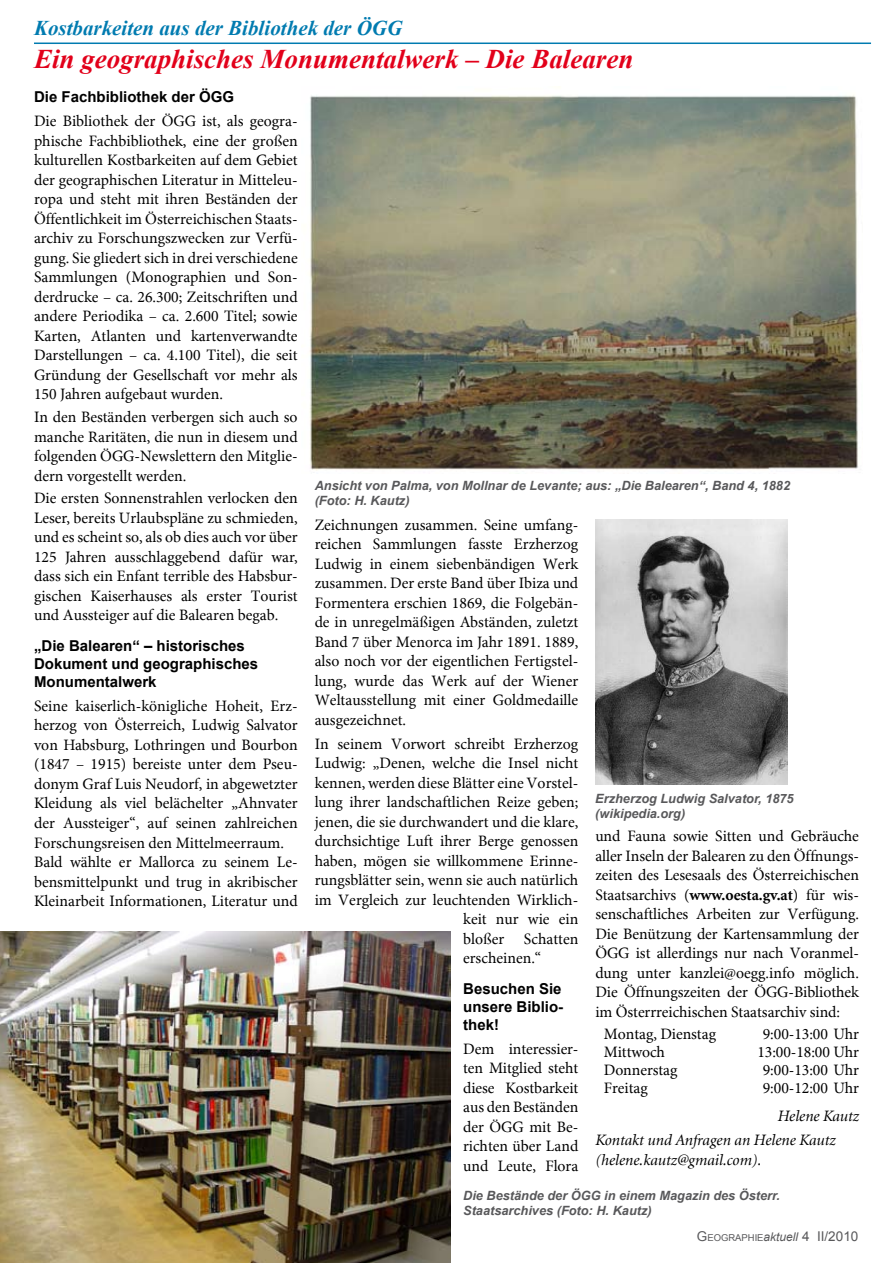
<style>
.page{position:relative;width:893px;height:1263px;background:#fff}
.page>*{position:absolute;margin:0;border:0;box-sizing:border-box;transform-origin:0 0}
.t1{font:italic 700 27px "Times New Roman";color:#e2001a}
.t2{font:italic 700 21px "Times New Roman";color:#007bb0}
.t3{font:15.75px/19.5px "Minion";color:#000;text-align:justify}
.t4{font:italic 15.75px/23.7px "Minion";color:#000}
.t5{font:700 15px/18px "Arial";color:#000}
.t6{font:italic 700 12.75px/15px "Arial";color:#58585a}
.t7{font:9.45px "Arial";color:#58585a}
.s1{font-weight:700}
.s2{font-size:13.5px}
.s3{font-style:italic;font-size:12px}
</style>
<div class="page">
<hr style="left:34px;top:43px;width:837px;height:1px;background:#007bb0">
<img style="left:310px;top:95px;width:548px;height:376px">
<img style="left:0;top:931px;width:450px;height:332px">
<img style="left:595px;top:519px;width:193px;height:265px">
<h2 class="t2" style="left:34px;top:14px;width:370px">Kostbarkeiten aus der Bibliothek der ÖGG</h2>
<h1 class="t1" style="left:34px;top:40px;width:601px">Ein geographisches Monumentalwerk – Die Balearen</h1>
<p class="t5" style="left:34px;top:89px;width:202px">Die Fachbibliothek der ÖGG</p>
<p class="t3" style="left:34px;top:111px;width:265px">Die Bibliothek der ÖGG ist, als geogra&shy;phische Fachbibliothek, eine der großen kulturellen Kostbarkeiten auf dem Gebiet der geographischen Literatur in Mitteleu&shy;ropa und steht mit ihren Beständen der Öffentlichkeit im Österreichischen Staats&shy;archiv zu Forschungszwecken zur Verfü&shy;gung. Sie gliedert sich in drei verschiedene Sammlungen (Monographien und Son&shy;derdrucke – ca. 26.300; Zeitschriften und andere Periodika – ca. 2.600 Titel; sowie Karten, Atlanten und kartenverwandte Darstellungen – ca. 4.100 Titel), die seit Gründung der Gesellschaft vor mehr als 150 Jahren aufgebaut wurden.</p>
<p class="t3" style="left:34px;top:407px;width:265px">In den Beständen verbergen sich auch so manche Raritäten, die nun in diesem und folgenden ÖGG-Newslettern den Mitglie&shy;dern vorgestellt werden.</p>
<p class="t3" style="left:34px;top:488px;width:265px">Die ersten Sonnenstrahlen verlocken den Leser, bereits Urlaubspläne zu schmieden, und es scheint so, als ob dies auch vor über 125 Jahren ausschlaggebend dafür war, dass sich ein Enfant terrible des Habsbur&shy;gischen Kaiserhauses als erster Tourist und Aussteiger auf die Balearen begab.</p>
<p class="t5" style="left:34px;top:637px;width:226px">„Die Balearen“ – historisches<br>Dokument und geographisches<br>Monumentalwerk</p>
<p class="t3" style="left:34px;top:696px;width:265px;text-align:left">Seine kaiserlich-königliche Hoheit, Erz&shy;herzog von Österreich, Ludwig Salvator von Habsburg, Lothringen und Bourbon (1847 – 1915) bereiste unter dem Pseu&shy;donym Graf Luis Neudorf, in abgewetzter Kleidung als viel belächelter „Ahnvater der Aussteiger“, auf seinen zahlreichen Forschungsreisen den Mittelmeerraum.<br>Bald wählte er Mallorca zu seinem Le&shy;bensmittelpunkt und trug in akribischer Kleinarbeit Informationen, Literatur und</p>
<p class="t6" style="left:315px;top:479px;width:477px">Ansicht von Palma, von Mollnar de Levante; aus: „Die Balearen“, Band 4, 1882 (Foto: H. Kautz)</p>
<p class="t3" style="left:315px;top:515px;width:265px">Zeichnungen zusammen. Seine umfang&shy;reichen Sammlungen fasste Erzherzog Ludwig in einem siebenbändigen Werk zusammen. Der erste Band über Ibiza und Formentera erschien 1869, die Folgebän&shy;de in unregelmäßigen Abständen, zuletzt Band 7 über Menorca im Jahr 1891. 1889, also noch vor der eigentlichen Fertigstel&shy;lung, wurde das Werk auf der Wiener Weltausstellung mit einer Goldmedaille ausgezeichnet.</p>
<p class="t3" style="left:315px;top:734px;width:265px">In seinem Vorwort schreibt Erzherzog</p>
<p class="t3" style="left:315px;top:753px;width:265px">Ludwig: „Denen, welche die Insel nicht</p>
<p class="t3" style="left:315px;top:773px;width:265px">kennen, werden diese Blätter eine Vorstel-</p>
<p class="t3" style="left:315px;top:792px;width:265px">lung ihrer landschaftlichen Reize geben;</p>
<p class="t3" style="left:315px;top:812px;width:265px">jenen, die sie durchwandert und die klare,</p>
<p class="t3" style="left:315px;top:831px;width:265px">durchsichtige Luft ihrer Berge genossen</p>
<p class="t3" style="left:315px;top:851px;width:265px">haben, mögen sie willkommene Erinne-</p>
<p class="t3" style="left:315px;top:870px;width:265px">rungsblätter sein, wenn sie auch natürlich</p>
<p class="t3" style="left:315px;top:890px;width:265px">im Vergleich zur leuchtenden Wirklich-</p>
<p class="t3" style="left:463px;top:909px;width:117px">keit nur wie ein</p>
<p class="t3" style="left:463px;top:929px;width:117px">bloßer Schatten</p>
<p class="t3" style="left:463px;top:948px;width:80px">erscheinen.“</p>
<p class="t5" style="left:463px;top:980px;width:102px;text-align:justify">Besuchen Sie unsere Biblio&shy;thek!</p>
<p class="t3" style="left:463px;top:1039px;width:117px">Dem interessier&shy;ten Mitglied steht diese Kostbarkeit aus den Beständen der ÖGG mit Be&shy;richten über Land und Leute, Flora</p>
<p class="t6" style="left:595px;top:791px;width:200px">Erzherzog Ludwig Salvator, 1875 (wikipedia.org)</p>
<p class="t3" style="left:595px;top:826px;width:265px">und Fauna sowie Sitten und Gebräuche aller Inseln der Balearen zu den Öffnungs&shy;zeiten des Lesesaals des Österreichischen Staatsarchivs (<span class="s1">www.oesta.gv.at</span>) für wis&shy;senschaftliches Arbeiten zur Verfügung.<br>Die Benützung der Kartensammlung der ÖGG ist allerdings nur nach Voranmel&shy;dung unter kanzlei@oegg.info möglich.<br>Die Öffnungszeiten der ÖGG-Bibliothek im Österrreichischen Staatsarchiv sind:</p>
<p class="t3" style="left:604px;top:1024px;width:114px">Montag, Dienstag</p>
<p class="t3" style="left:763px;top:1024px;width:98px">9:00-13:00 Uhr</p>
<p class="t3" style="left:604px;top:1042px;width:63px">Mittwoch</p>
<p class="t3" style="left:757px;top:1042px;width:103px">13:00-18:00 Uhr</p>
<p class="t3" style="left:604px;top:1060px;width:75px">Donnerstag</p>
<p class="t3" style="left:763px;top:1060px;width:98px">9:00-13:00 Uhr</p>
<p class="t3" style="left:604px;top:1078px;width:45px">Freitag</p>
<p class="t3" style="left:763px;top:1078px;width:98px">9:00-12:00 Uhr</p>
<p class="t4" style="left:595px;top:1105px;width:265px;text-indent:183px">Helene Kautz<br>Kontakt und Anfragen an Helene Kautz</p>
<p class="t4" style="left:595px;top:1148px;width:168px">(helene.kautz@gmail.com).</p>
<p class="t6" style="left:463px;top:1188px;width:318px">Die Bestände der ÖGG in einem Magazin des Österr.<br>Staatsarchives (Foto: H. Kautz)</p>
<p class="t7" style="left:697px;top:1232px;width:163px"><span class="s2">G</span>EOGRAPHIE<span class="s3">aktuell</span> <span class="s2">4 II/2010</span></p>
</div>
